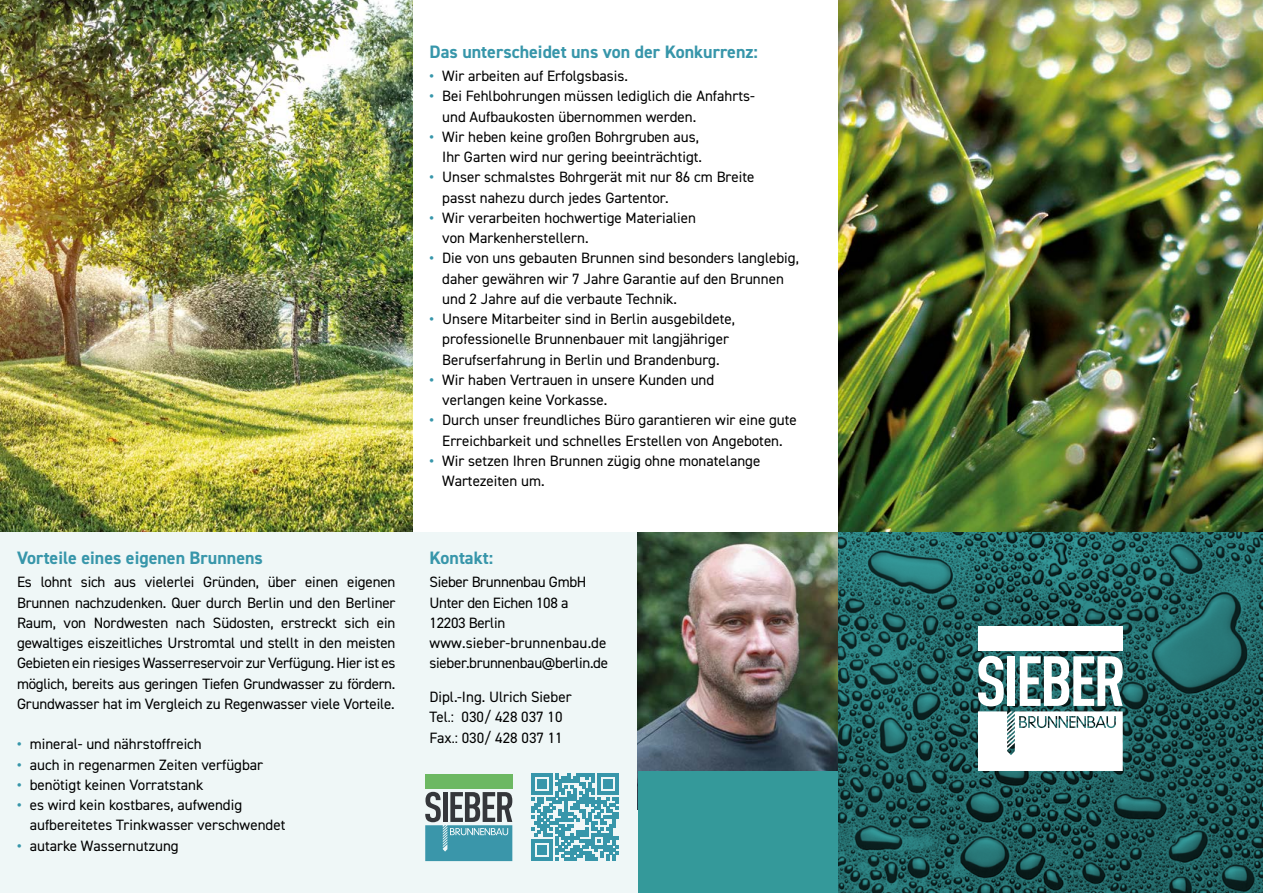
<style>
.page{position:relative;width:1263px;height:893px;background:#eff7f7}
.page>*{position:absolute;margin:0;border:0;box-sizing:border-box;transform-origin:0 0}
.t1{font:700 18px "DIN2014";color:#3796aa}
.t2{font:15px/20.2px "DIN2014";color:#000}
.t3{font:15px/20.2px "DIN2014";letter-spacing:-.02em;color:#000}
.s1{font-weight:700;color:#3796aa}
.s2{font-size:12.75px}
</style>
<div class="page">
<img style="left:838px;top:0;width:425px;height:893px">
<svg style="left:978px;top:656px;width:145px;height:115px"></svg>
<div style="left:978px;top:626px;width:145px;height:25px;background:#fff"></div>
<img style="left:638px;top:531px;width:200px;height:241px">
<div style="left:412px;top:0;width:426px;height:531px;background:#fff"></div>
<img style="left:0;top:0;width:412px;height:531px">
<div style="left:638px;top:772px;width:200px;height:121px;background:#34999a"></div>
<svg style="left:425px;top:792px;width:87px;height:69px"></svg>
<div style="left:425px;top:774px;width:87px;height:15px;background:#6cb862"></div>
<svg style="left:531px;top:774px;width:88px;height:87px"></svg>
<p class="t1" style="left:17px;top:546px;width:247px">Vorteile eines eigenen Brunnens</p>
<p class="t2" style="left:17px;top:572px;width:380px;text-align:justify">Es lohnt sich aus vielerlei Gründen, über einen eigenen Brunnen nachzudenken. Quer durch Berlin und den Berliner Raum, von Nordwesten nach Südosten, erstreckt sich ein gewaltiges eiszeitliches Urstromtal und stellt in den meisten Gebieten ein riesiges Wasserreservoir zur Verfügung. Hier ist es möglich, bereits aus geringen Tiefen Grundwasser zu fördern.<br>Grundwasser hat im Vergleich zu Regenwasser viele Vorteile.</p>
<p class="t2" style="left:17px;top:734px;width:186px"><span class="s1">•</span> mineral- und nährstoffreich</p>
<p class="t2" style="left:17px;top:754px;width:248px"><span class="s1">•</span> auch in regenarmen Zeiten verfügbar</p>
<p class="t2" style="left:17px;top:774px;width:188px"><span class="s1">•</span> benötigt keinen Vorratstank</p>
<p class="t2" style="left:30px;top:794px;width:257px;text-indent:-13px"><span class="s1">•</span> es wird kein kostbares, aufwendig aufbereitetes Trinkwasser verschwendet</p>
<p class="t2" style="left:17px;top:835px;width:163px"><span class="s1">•</span> autarke Wassernutzung</p>
<p class="t1" style="left:429px;top:40px;width:330px">Das unterscheidet uns von der Konkurrenz:</p>
<p class="t2" style="left:429px;top:65px;width:200px"><span class="s1">•</span> Wir arbeiten auf Erfolgsbasis.</p>
<p class="t2" style="left:442px;top:86px;width:314px;text-indent:-13px"><span class="s1">•</span> Bei Fehlbohrungen müssen lediglich die Anfahrts&shy;und Aufbaukosten übernommen werden.</p>
<p class="t2" style="left:429px;top:126px;width:274px;text-align:right"><span class="s1">•</span> Wir heben keine großen Bohrgruben aus,<br>Ihr Garten wird nur gering beeinträchtigt.</p>
<p class="t2" style="left:442px;top:167px;width:314px;text-indent:-13px"><span class="s1">•</span> Unser schmalstes Bohrgerät mit nur 86 cm Breite passt nahezu durch jedes Gartentor.</p>
<p class="t2" style="left:442px;top:207px;width:255px;text-indent:-13px"><span class="s1">•</span> Wir verarbeiten hochwertige Materialien von Markenherstellern.</p>
<p class="t2" style="left:442px;top:248px;width:358px;text-indent:-13px"><span class="s1">•</span> Die von uns gebauten Brunnen sind besonders langlebig, daher gewähren wir 7 Jahre Garantie auf den Brunnen und 2 Jahre auf die verbaute Technik.</p>
<p class="t2" style="left:429px;top:308px;width:307px;text-align:center"><span class="s1">•</span> Unsere Mitarbeiter sind in Berlin ausgebildete, professionelle Brunnenbauer mit langjähriger<br>Berufserfahrung in Berlin und Brandenburg.</p>
<p class="t2" style="left:442px;top:369px;width:274px;text-indent:-13px"><span class="s1">•</span> Wir haben Vertrauen in unsere Kunden und verlangen keine Vorkasse.</p>
<p class="t2" style="left:429px;top:410px;width:369px;text-align:center"><span class="s1">•</span> Durch unser freundliches Büro garantieren wir eine gute<br>Erreichbarkeit und schnelles Erstellen von Angeboten.</p>
<p class="t2" style="left:442px;top:450px;width:320px;text-indent:-13px"><span class="s1">•</span> Wir setzen Ihren Brunnen zügig ohne monatelange<br>Wartezeiten um.</p>
<p class="t1" style="left:429px;top:546px;width:65px">Kontakt:</p>
<p class="t3" style="left:429px;top:572px;width:180px">Sieber Brunnenbau GmbH<br>Unter den Eichen 108 a<br>12203 Berlin www.sieber-brunnenbau.de sieber.brunnenbau@berlin.de</p>
<p class="t2" style="left:429px;top:686px;width:144px">Dipl.-Ing. Ulrich Sieber<br>Tel<span class="s2">.</span>: 030/ 428 037 10<br>Fax<span class="s2">.</span>: 030/ 428 037 11</p>
</div>
